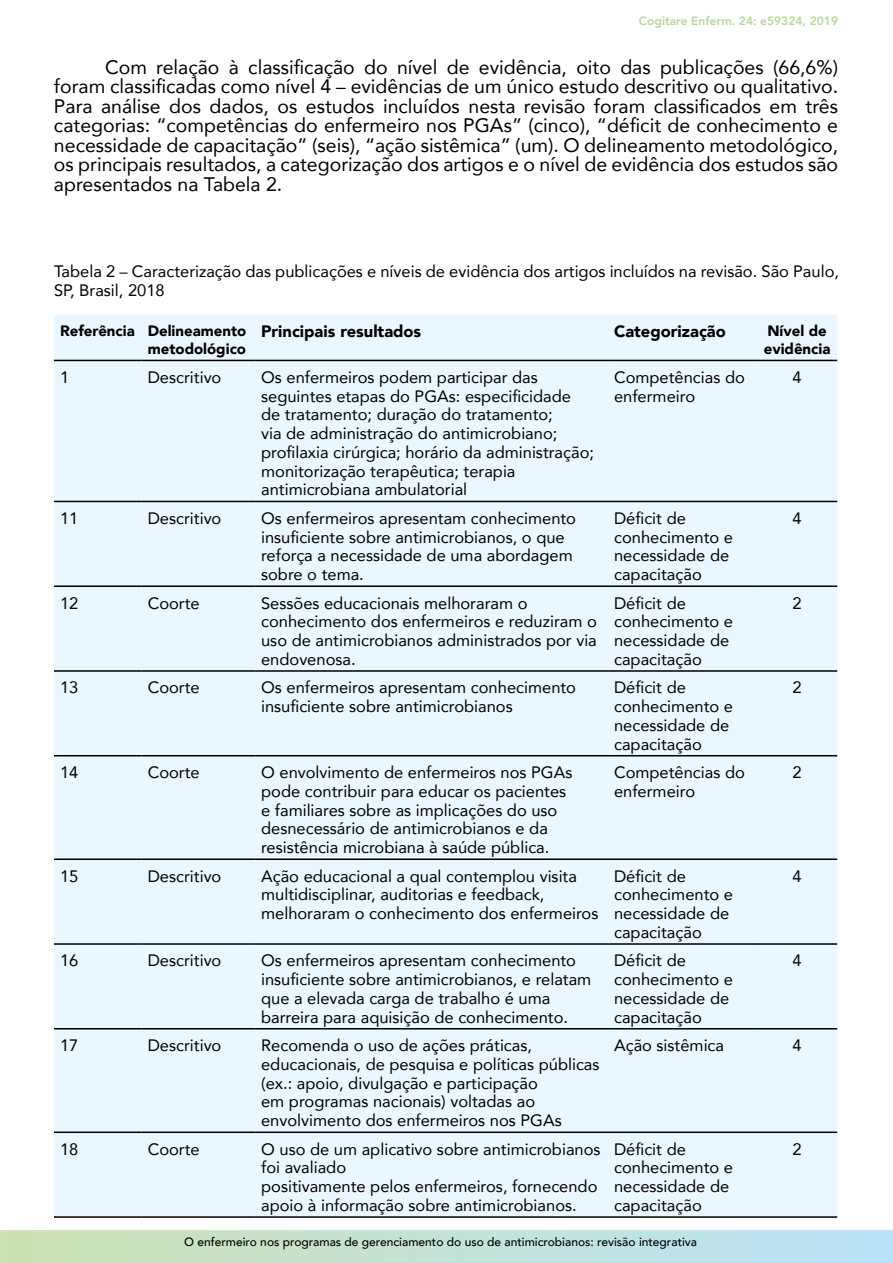
<style>
.page{position:relative;width:893px;height:1263px;background:#fff}
.page>*{position:absolute;margin:0;border:0;box-sizing:border-box;transform-origin:0 0}
.t1{font:19.5px/19.5px "Avenir";color:#000;text-align:justify}
.t2{font:16.5px/18.8px "Avenir";color:#000}
.t3{font:900 16.5px "Avenir";color:#000}
.t4{font:900 15px/18.8px "Avenir";color:#000;text-align:right}
.t5{font:500 12px "Avenir";color:#000}
.t6{font:800 12px "Avenir";color:#b7d69b}
</style>
<div class="page">
<svg style="left:0;top:1230px;width:893px;height:33px"></svg>
<div style="left:54px;top:315px;width:783px;height:901px;background:#eaf7fe"></div>
<hr style="left:54px;top:360px;width:88px;height:1px;background:#000">
<hr style="left:142px;top:360px;width:113px;height:1px;background:#000">
<hr style="left:255px;top:360px;width:353px;height:1px;background:#000">
<hr style="left:608px;top:360px;width:149px;height:1px;background:#000">
<hr style="left:757px;top:360px;width:80px;height:1px;background:#000">
<hr style="left:54px;top:501px;width:88px;height:1px;background:#000">
<hr style="left:142px;top:501px;width:113px;height:1px;background:#000">
<hr style="left:255px;top:501px;width:353px;height:1px;background:#000">
<hr style="left:608px;top:501px;width:149px;height:1px;background:#000">
<hr style="left:757px;top:501px;width:80px;height:1px;background:#000">
<hr style="left:54px;top:585px;width:88px;height:2px;background:#000">
<hr style="left:142px;top:585px;width:113px;height:2px;background:#000">
<hr style="left:255px;top:585px;width:353px;height:2px;background:#000">
<hr style="left:608px;top:585px;width:149px;height:2px;background:#000">
<hr style="left:757px;top:585px;width:80px;height:2px;background:#000">
<hr style="left:54px;top:670px;width:88px;height:2px;background:#000">
<hr style="left:142px;top:670px;width:113px;height:2px;background:#000">
<hr style="left:255px;top:670px;width:353px;height:2px;background:#000">
<hr style="left:608px;top:670px;width:149px;height:2px;background:#000">
<hr style="left:757px;top:670px;width:80px;height:2px;background:#000">
<hr style="left:54px;top:755px;width:88px;height:1px;background:#000">
<hr style="left:142px;top:755px;width:113px;height:1px;background:#000">
<hr style="left:255px;top:755px;width:353px;height:1px;background:#000">
<hr style="left:608px;top:755px;width:149px;height:1px;background:#000">
<hr style="left:757px;top:755px;width:80px;height:1px;background:#000">
<hr style="left:54px;top:858px;width:88px;height:2px;background:#000">
<hr style="left:142px;top:858px;width:113px;height:2px;background:#000">
<hr style="left:255px;top:858px;width:353px;height:2px;background:#000">
<hr style="left:608px;top:858px;width:149px;height:2px;background:#000">
<hr style="left:757px;top:858px;width:80px;height:2px;background:#000">
<hr style="left:54px;top:943px;width:88px;height:2px;background:#000">
<hr style="left:142px;top:943px;width:113px;height:2px;background:#000">
<hr style="left:255px;top:943px;width:353px;height:2px;background:#000">
<hr style="left:608px;top:943px;width:149px;height:2px;background:#000">
<hr style="left:757px;top:943px;width:80px;height:2px;background:#000">
<hr style="left:54px;top:1028px;width:88px;height:1px;background:#000">
<hr style="left:142px;top:1028px;width:113px;height:1px;background:#000">
<hr style="left:255px;top:1028px;width:353px;height:1px;background:#000">
<hr style="left:608px;top:1028px;width:149px;height:1px;background:#000">
<hr style="left:757px;top:1028px;width:80px;height:1px;background:#000">
<hr style="left:54px;top:1131px;width:88px;height:2px;background:#000">
<hr style="left:142px;top:1131px;width:113px;height:2px;background:#000">
<hr style="left:255px;top:1131px;width:353px;height:2px;background:#000">
<hr style="left:608px;top:1131px;width:149px;height:2px;background:#000">
<hr style="left:757px;top:1131px;width:80px;height:2px;background:#000">
<hr style="left:54px;top:1216px;width:88px;height:2px;background:#000">
<hr style="left:142px;top:1216px;width:113px;height:2px;background:#000">
<hr style="left:255px;top:1216px;width:353px;height:2px;background:#000">
<hr style="left:608px;top:1216px;width:149px;height:2px;background:#000">
<hr style="left:757px;top:1216px;width:80px;height:2px;background:#000">
<p class="t6" style="left:639px;top:12px;width:201px">Cogitare Enferm. 24: e59324, 2019</p>
<p class="t1" style="left:54px;top:56px;width:786px;text-indent:51px">Com relação à classificação do nível de evidência, oito das publicações (66,6%) foram classificadas como nível 4 – evidências de um único estudo descritivo ou qualitativo.<br>Para análise dos dados, os estudos incluídos nesta revisão foram classificados em três categorias: “competências do enfermeiro nos PGAs” (cinco), “déficit de conhecimento e necessidade de capacitação” (seis), “ação sistêmica” (um). O delineamento metodológico, os principais resultados, a categorização dos artigos e o nível de evidência dos estudos são apresentados na Tabela 2.</p>
<p class="t2" style="left:54px;top:262px;width:787px">Tabela 2 – Caracterização das publicações e níveis de evidência dos artigos incluídos na revisão. São Paulo,<br>SP, Brasil, 2018</p>
<p class="t4" style="left:60px;top:321px;width:188px">Referência Delineamento metodológico</p>
<p class="t3" style="left:261px;top:317px;width:162px">Principais resultados</p>
<p class="t3" style="left:614px;top:317px;width:113px">Categorização</p>
<p class="t4" style="left:764px;top:321px;width:68px;text-align:left">Nível de evidência</p>
<p class="t2" style="left:60px;top:367px;width:11px">1</p>
<p class="t2" style="left:148px;top:367px;width:75px">Descritivo</p>
<p class="t2" style="left:261px;top:367px;width:334px">Os enfermeiros podem participar das seguintes etapas do PGAs: especificidade de tratamento; duração do tratamento;<br>via de administração do antimicrobiano; profilaxia cirúrgica; horário da administração; monitorização terapêutica; terapia antimicrobiana ambulatorial</p>
<p class="t2" style="left:614px;top:367px;width:132px">Competências do enfermeiro</p>
<p class="t2" style="left:792px;top:367px;width:11px">4</p>
<p class="t2" style="left:60px;top:508px;width:20px">11</p>
<p class="t2" style="left:148px;top:508px;width:75px">Descritivo</p>
<p class="t2" style="left:261px;top:508px;width:316px">Os enfermeiros apresentam conhecimento insuficiente sobre antimicrobianos, o que reforça a necessidade de uma abordagem sobre o tema.</p>
<p class="t2" style="left:614px;top:508px;width:120px">Déficit de conhecimento e necessidade de capacitação</p>
<p class="t2" style="left:792px;top:508px;width:11px">4</p>
<p class="t2" style="left:60px;top:593px;width:20px">12</p>
<p class="t2" style="left:148px;top:593px;width:54px">Coorte</p>
<p class="t2" style="left:261px;top:593px;width:337px">Sessões educacionais melhoraram o conhecimento dos enfermeiros e reduziram o uso de antimicrobianos administrados por via endovenosa.</p>
<p class="t2" style="left:614px;top:593px;width:120px">Déficit de conhecimento e necessidade de capacitação</p>
<p class="t2" style="left:792px;top:593px;width:11px">2</p>
<p class="t2" style="left:60px;top:678px;width:20px">13</p>
<p class="t2" style="left:148px;top:678px;width:54px">Coorte</p>
<p class="t2" style="left:261px;top:678px;width:316px">Os enfermeiros apresentam conhecimento insuficiente sobre antimicrobianos</p>
<p class="t2" style="left:614px;top:678px;width:120px">Déficit de conhecimento e necessidade de capacitação</p>
<p class="t2" style="left:792px;top:678px;width:11px">2</p>
<p class="t2" style="left:60px;top:762px;width:20px">14</p>
<p class="t2" style="left:148px;top:762px;width:54px">Coorte</p>
<p class="t2" style="left:261px;top:762px;width:313px">O envolvimento de enfermeiros nos PGAs pode contribuir para educar os pacientes e familiares sobre as implicações do uso desnecessário de antimicrobianos e da resistência microbiana à saúde pública.</p>
<p class="t2" style="left:614px;top:762px;width:132px">Competências do enfermeiro</p>
<p class="t2" style="left:792px;top:762px;width:11px">2</p>
<p class="t2" style="left:60px;top:866px;width:20px">15</p>
<p class="t2" style="left:148px;top:866px;width:75px">Descritivo</p>
<p class="t2" style="left:261px;top:866px;width:339px">Ação educacional a qual contemplou visita multidisciplinar, auditorias e feedback, melhoraram o conhecimento dos enfermeiros</p>
<p class="t2" style="left:614px;top:866px;width:120px">Déficit de conhecimento e necessidade de capacitação</p>
<p class="t2" style="left:792px;top:866px;width:11px">4</p>
<p class="t2" style="left:60px;top:951px;width:20px">16</p>
<p class="t2" style="left:148px;top:951px;width:75px">Descritivo</p>
<p class="t2" style="left:261px;top:951px;width:332px">Os enfermeiros apresentam conhecimento insuficiente sobre antimicrobianos, e relatam que a elevada carga de trabalho é uma barreira para aquisição de conhecimento.</p>
<p class="t2" style="left:614px;top:951px;width:120px">Déficit de conhecimento e necessidade de capacitação</p>
<p class="t2" style="left:792px;top:951px;width:11px">4</p>
<p class="t2" style="left:60px;top:1035px;width:20px">17</p>
<p class="t2" style="left:148px;top:1035px;width:75px">Descritivo</p>
<p class="t2" style="left:261px;top:1035px;width:340px">Recomenda o uso de ações práticas, educacionais, de pesquisa e políticas públicas (ex.: apoio, divulgação e participação<br>em programas nacionais) voltadas ao envolvimento dos enfermeiros nos PGAs</p>
<p class="t2" style="left:614px;top:1035px;width:112px">Ação sistêmica</p>
<p class="t2" style="left:792px;top:1035px;width:11px">4</p>
<p class="t2" style="left:60px;top:1139px;width:20px">18</p>
<p class="t2" style="left:148px;top:1139px;width:54px">Coorte</p>
<p class="t2" style="left:261px;top:1139px;width:341px">O uso de um aplicativo sobre antimicrobianos foi avaliado<br>positivamente pelos enfermeiros, fornecendo apoio à informação sobre antimicrobianos.</p>
<p class="t2" style="left:614px;top:1139px;width:120px">Déficit de conhecimento e necessidade de capacitação</p>
<p class="t2" style="left:792px;top:1139px;width:11px">2</p>
<p class="t5" style="left:184px;top:1232px;width:515px">O enfermeiro nos programas de gerenciamento do uso de antimicrobianos: revisão integrativa</p>
</div>
